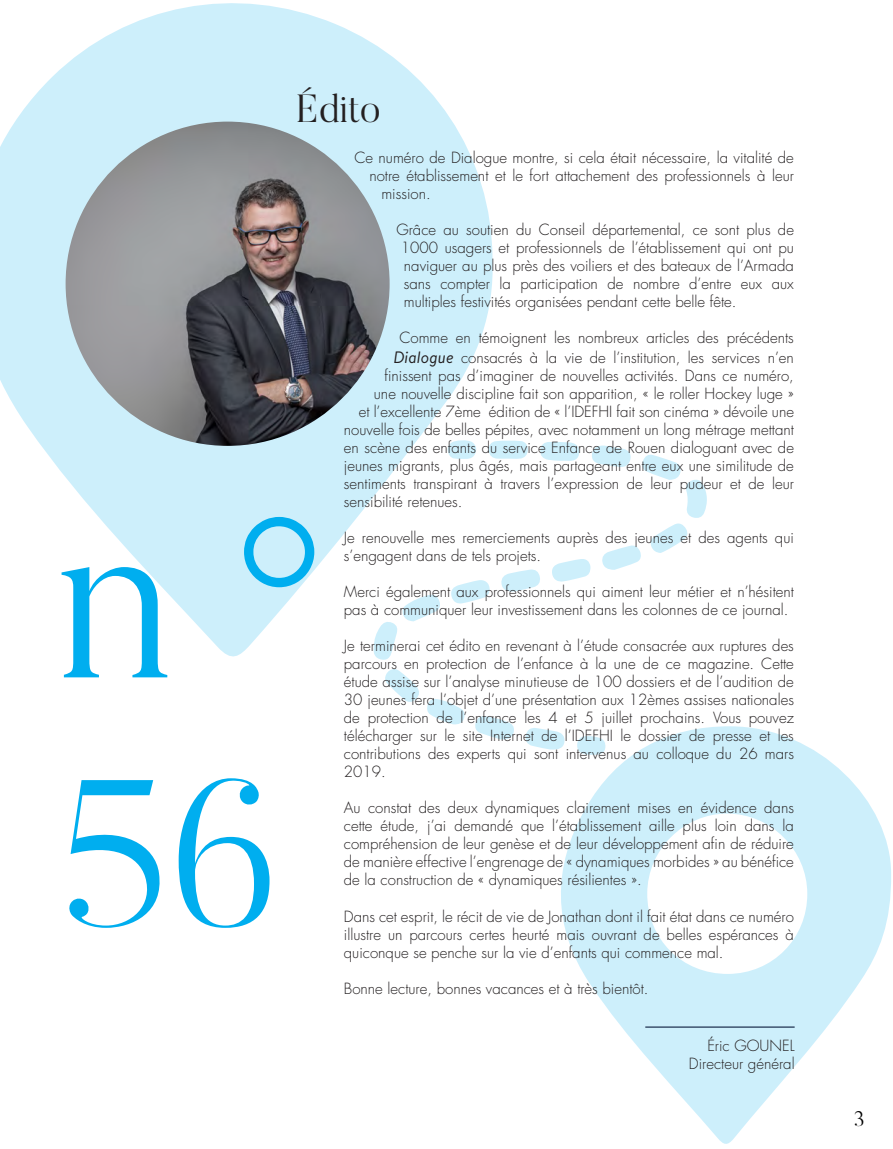
<style>
.page{position:relative;width:893px;height:1149px;background:#fff}
.page>*{position:absolute;margin:0;border:0;box-sizing:border-box;transform-origin:0 0}
.t1{font:300 234px "Butler";color:#00aeef}
.t2{font:300 207px "Butler";color:#00aeef}
.t3{font:300 39px "Butler";color:#231f20}
.t4{font:300 21px "Butler";color:#000}
.t5{font:300 15px/18px "Futura LT";color:#231f20;text-align:justify}
.s1{font-family:"Castellar";font-weight:400}
.s2{font-family:"Brandon Text";font-weight:400;font-style:italic;font-size:16.5px}
</style>
<div class="page">
<svg style="left:561px;top:726px;width:330px;height:418px;fill:#cdeffb"></svg>
<svg style="left:0;top:3px;width:493px;height:654px;fill:#cdeffb"></svg>
<svg style="left:373px;top:593px;width:68px;height:67px"></svg>
<svg style="left:475px;top:716px;width:39px;height:23px"></svg>
<svg style="left:525px;top:727px;width:40px;height:22px"></svg>
<svg style="left:427px;top:699px;width:38px;height:25px"></svg>
<svg style="left:385px;top:669px;width:34px;height:33px"></svg>
<svg style="left:447px;top:439px;width:260px;height:165px"></svg>
<svg style="left:577px;top:735px;width:29px;height:19px"></svg>
<img style="left:66px;top:121px;width:324px;height:324px;border-radius:162px">
<hr style="left:645px;top:1026px;width:150px;height:1px;background:#3d526d">
<p class="t3" style="left:297px;top:83px;width:86px">Édito</p>
<p class="t1" style="left:59px;top:448px;width:268px">n <span class="s1">°</span></p>
<p class="t2" style="left:59px;top:723px;width:221px">56</p>
<p class="t5" style="left:354px;top:149px;width:441px">Ce numéro de Dialogue montre, si cela était nécessaire, la vitalité de</p>
<p class="t5" style="left:369px;top:167px;width:426px">notre établissement et le fort attachement des professionnels à leur</p>
<p class="t5" style="left:381px;top:185px;width:51px">mission.</p>
<p class="t5" style="left:401px;top:221px;width:395px;text-indent:-4px">Grâce au soutien du Conseil départemental, ce sont plus de 1000 usagers et professionnels de l’établissement qui ont pu naviguer au plus près des voiliers et des bateaux de l’Armada sans compter la participation de nombre d’entre eux aux multiples festivités organisées pendant cette belle fête.</p>
<p class="t5" style="left:393px;top:328px;width:402px;line-height:19.8px;text-align:center">Comme en témoignent les nombreux articles des précédents<br><span class="s2">Dialogue</span> consacrés à la vie de l’institution, les services n’en</p>
<p class="t5" style="left:384px;top:367px;width:411px">finissent pas d’imaginer de nouvelles activités. Dans ce numéro,</p>
<p class="t5" style="left:374px;top:385px;width:421px">une nouvelle discipline fait son apparition, « le roller Hockey luge »</p>
<p class="t5" style="left:359px;top:403px;width:437px">et l’excellente 7ème édition de « l’IDEFHI fait son cinéma » dévoile une</p>
<p class="t5" style="left:344px;top:421px;width:451px">nouvelle fois de belles pépites, avec notamment un long métrage mettant</p>
<p class="t5" style="left:344px;top:439px;width:452px">en scène des enfants du service Enfance de Rouen dialoguant avec de</p>
<p class="t5" style="left:344px;top:457px;width:451px">jeunes migrants, plus âgés, mais partageant entre eux une similitude de</p>
<p class="t5" style="left:344px;top:475px;width:451px">sentiments transpirant à travers l’expression de leur pudeur et de leur</p>
<p class="t5" style="left:344px;top:493px;width:120px">sensibilité retenues.</p>
<p class="t5" style="left:344px;top:529px;width:451px">Je renouvelle mes remerciements auprès des jeunes et des agents qui s’engagent dans de tels projets.</p>
<p class="t5" style="left:344px;top:583px;width:452px">Merci également aux professionnels qui aiment leur métier et n’hésitent pas à communiquer leur investissement dans les colonnes de ce journal.</p>
<p class="t5" style="left:344px;top:637px;width:452px">Je terminerai cet édito en revenant à l’étude consacrée aux ruptures des parcours en protection de l’enfance à la une de ce magazine. Cette étude assise sur l’analyse minutieuse de 100 dossiers et de l’audition de 30 jeunes fera l’objet d’une présentation aux 12èmes assises nationales de protection de l’enfance les 4 et 5 juillet prochains. Vous pouvez télécharger sur le site Internet de l’IDEFHI le dossier de presse et les contributions des experts qui sont intervenus au colloque du 26 mars 2019.</p>
<p class="t5" style="left:344px;top:799px;width:452px">Au constat des deux dynamiques clairement mises en évidence dans cette étude, j’ai demandé que l’établissement aille plus loin dans la compréhension de leur genèse et de leur développement afin de réduire de manière effective l’engrenage de « dynamiques morbides » au bénéfice de la construction de « dynamiques résilientes ».</p>
<p class="t5" style="left:344px;top:907px;width:452px">Dans cet esprit, le récit de vie de Jonathan dont il fait état dans ce numéro illustre un parcours certes heurté mais ouvrant de belles espérances à quiconque se penche sur la vie d’enfants qui commence mal.</p>
<p class="t5" style="left:344px;top:979px;width:306px">Bonne lecture, bonnes vacances et à très bientôt.</p>
<p class="t5" style="left:707px;top:1036px;width:89px">Éric GOUNEL</p>
<p class="t5" style="left:689px;top:1054px;width:107px">Directeur général</p>
<p class="t4" style="left:854px;top:1104px;width:12px">3</p>
</div>
